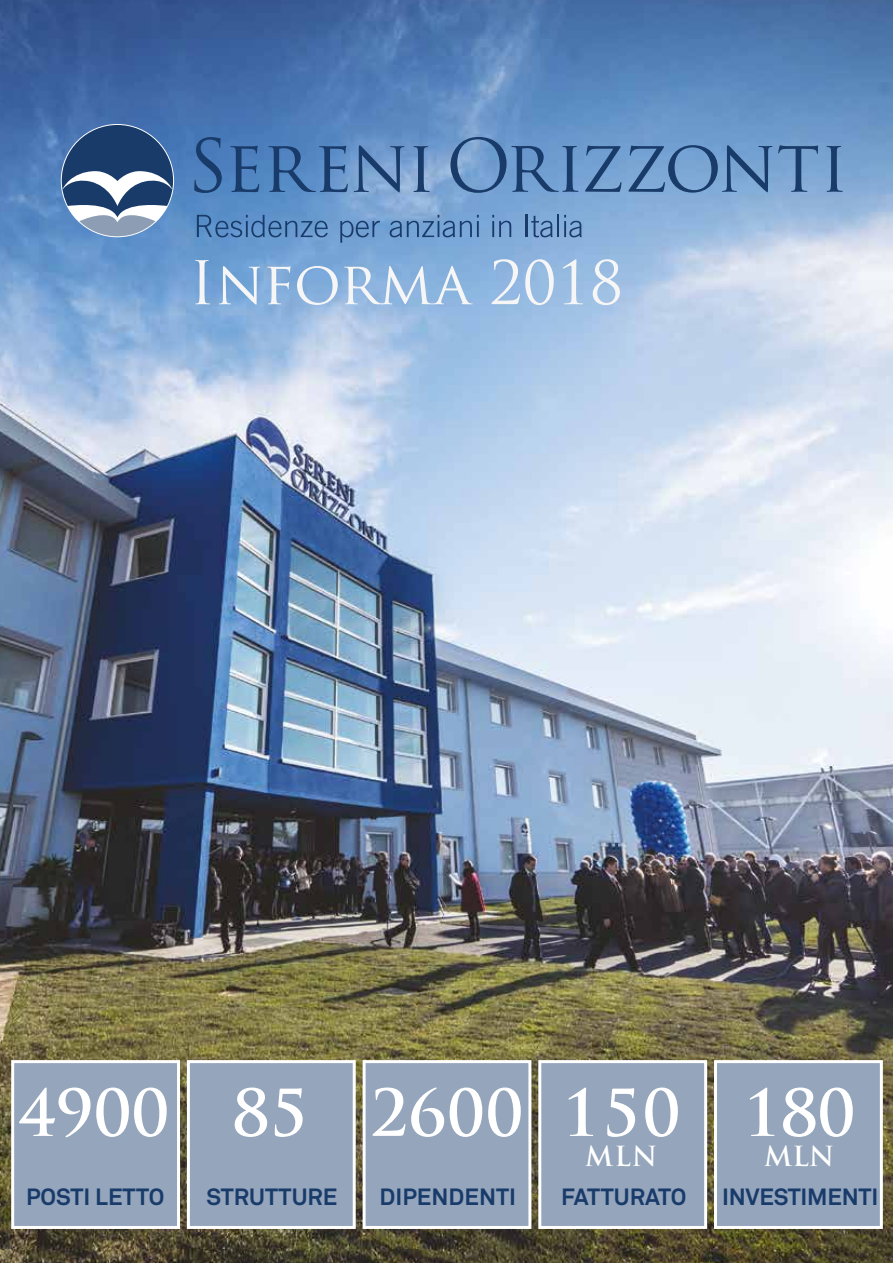
<style>
.page{position:relative;width:893px;height:1263px;background:#fff}
.page>*{position:absolute;margin:0;border:0;box-sizing:border-box;transform-origin:0 0}
.t1{font:700 63px "Trajan Pro";color:#fff}
.t2{font:58.5px "Trajan Pro";color:#f6f6f6}
.t3{font:700 27px "Trajan Pro";letter-spacing:.02em;color:#fff}
.t4{font:700 23.25px "Akkurat";color:#193b6a}
</style>
<div class="page">
<img style="left:0;top:0;width:893px;height:1263px">
<div style="left:11px;top:1060px;width:169px;height:169px;background:#94a5bc;border:3px solid #fff"></div>
<div style="left:187px;top:1060px;width:169px;height:169px;background:#94a5bc;border:3px solid #fff"></div>
<div style="left:363px;top:1060px;width:168px;height:169px;background:#94a5bc;border:3px solid #fff"></div>
<div style="left:538px;top:1060px;width:169px;height:169px;background:#94a5bc;border:3px solid #fff"></div>
<div style="left:714px;top:1060px;width:169px;height:169px;background:#94a5bc;border:3px solid #fff"></div>
<svg style="left:194px;top:137px;width:28px;height:56px;background:#3d6ba4"></svg>
<svg style="left:230px;top:146px;width:29px;height:46px"></svg>
<svg style="left:268px;top:146px;width:80px;height:46px;background:#4775ac"></svg>
<svg style="left:354px;top:145px;width:50px;height:47px;background:#6086b5"></svg>
<svg style="left:413px;top:146px;width:17px;height:46px"></svg>
<svg style="left:450px;top:137px;width:128px;height:56px;background:#5e88b9"></svg>
<svg style="left:585px;top:146px;width:36px;height:46px;background:#5b85b5"></svg>
<svg style="left:628px;top:145px;width:144px;height:48px;background:#618bb9"></svg>
<svg style="left:778px;top:145px;width:40px;height:47px;background:#6890bd"></svg>
<svg style="left:826px;top:146px;width:17px;height:46px"></svg>
<svg style="left:61px;top:124px;width:113px;height:113px"></svg>
<svg style="left:197px;top:215px;width:131px;height:22px;background:#5180b5"></svg>
<svg style="left:340px;top:221px;width:40px;height:22px"></svg>
<svg style="left:390px;top:215px;width:89px;height:22px;background:#628dbd"></svg>
<svg style="left:492px;top:215px;width:19px;height:22px"></svg>
<hr style="left:526px;top:215px;width:2px;height:22px;background:#193b6a">
<svg style="left:531px;top:216px;width:22px;height:21px"></svg>
<hr style="left:557px;top:215px;width:2px;height:22px;background:#193b6a">
<svg style="left:564px;top:215px;width:18px;height:22px"></svg>
<h2 class="t2" style="left:189px;top:246px;width:435px">Informa 2018</h2>
<h1 class="t1" style="left:18px;top:1074px;width:664px">4900 85 2600 150</h1>
<p class="t3" style="left:585px;top:1139px;width:74px">MLN</p>
<h1 class="t1" style="left:743px;top:1074px;width:114px">180</h1>
<p class="t3" style="left:764px;top:1139px;width:72px">MLN</p>
<p class="t4" style="left:26px;top:1182px;width:140px">POSTI LETTO</p>
<p class="t4" style="left:207px;top:1182px;width:132px">STRUTTURE</p>
<p class="t4" style="left:380px;top:1182px;width:138px">DIPENDENTI</p>
<p class="t4" style="left:561px;top:1182px;width:127px">FATTURATO</p>
<p class="t4" style="left:722px;top:1182px;width:158px">INVESTIMENTI</p>
</div>
